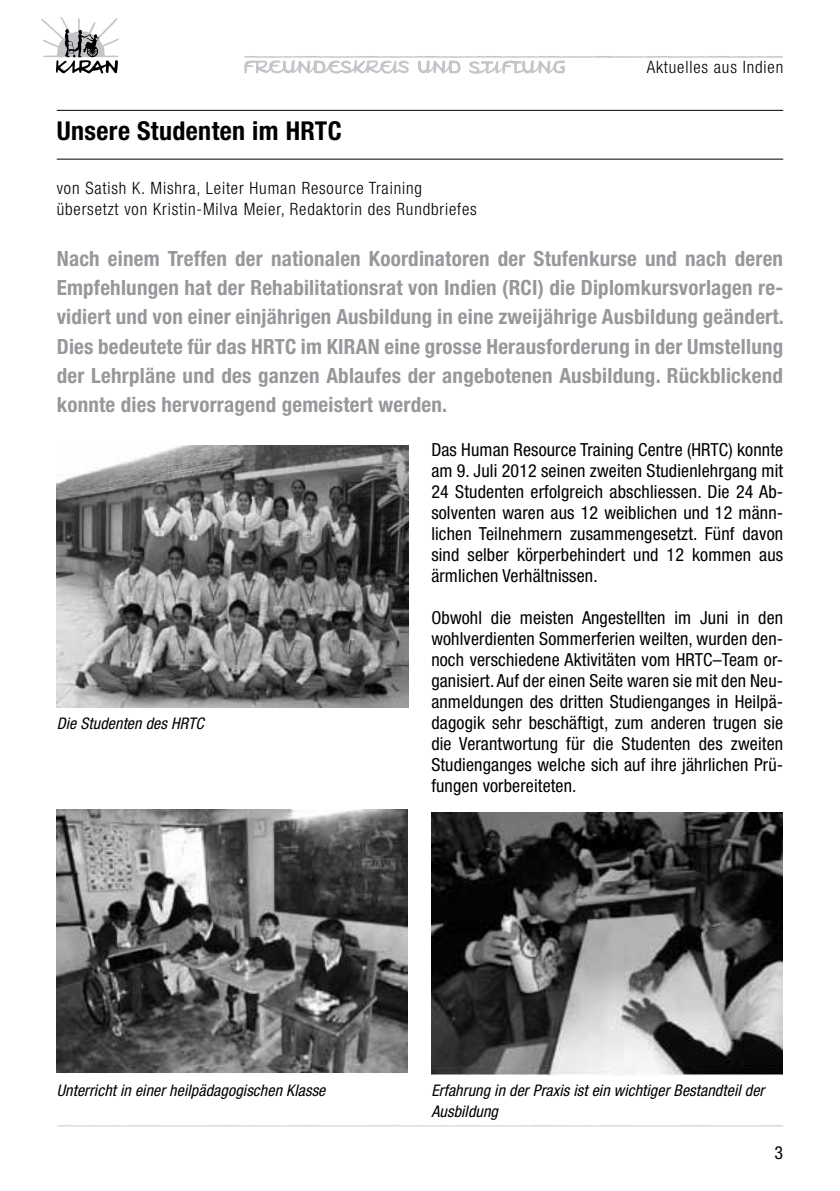
<style>
.page{position:relative;width:840px;height:1191px;background:#fff}
.page>*{position:absolute;margin:0;border:0;box-sizing:border-box;transform-origin:0 0}
.t1{font:700 condensed 26px "Helvetica Neue";letter-spacing:.015em;color:#000}
.t2{font:700 condensed 21px/29px "Helvetica Neue";letter-spacing:.01em;color:#98989c;text-align:justify}
.t3{font:condensed 18px/21px "Helvetica Neue";letter-spacing:.01em;color:#000;text-align:justify}
.t4{font:300 condensed 17px/21px "Helvetica Neue";letter-spacing:.05em;color:#000}
.t5{font:italic condensed 16px/21px "Helvetica Neue";letter-spacing:.01em;color:#000}
</style>
<div class="page">
<svg style="left:57px;top:1125px;width:725px;height:1px"></svg>
<svg style="left:41px;top:17px;width:78px;height:56px"></svg>
<svg style="left:244px;top:56px;width:538px;height:18px"></svg>
<hr style="left:57px;top:110px;width:725px;height:1px;background:#000">
<hr style="left:57px;top:159px;width:725px;height:1px;background:#000">
<img style="left:57px;top:445px;width:351px;height:262px">
<img style="left:57px;top:809px;width:350px;height:264px">
<img style="left:431px;top:813px;width:351px;height:262px">
<h1 class="t1" style="left:57px;top:115px;width:286px">Unsere Studenten im HRTC</h1>
<p class="t4" style="left:646px;top:57px;width:138px">Aktuelles aus Indien</p>
<p class="t4" style="left:57px;top:177px;width:421px">von Satish K. Mishra, Leiter Human Resource Training übersetzt von Kristin-Milva Meier, Redaktorin des Rundbriefes</p>
<p class="t2" style="left:57px;top:244px;width:728px">Nach einem Treffen der nationalen Koordinatoren der Stufenkurse und nach deren Empfehlungen hat der Rehabilitationsrat von Indien (RCI) die Diplomkursvorlagen re&shy;vidiert und von einer einjährigen Ausbildung in eine zweijährige Ausbildung geändert.<br>Dies bedeutete für das HRTC im KIRAN eine grosse Herausforderung in der Umstellung der Lehrpläne und des ganzen Ablaufes der angebotenen Ausbildung. Rückblickend konnte dies hervorragend gemeistert werden.</p>
<p class="t3" style="left:431px;top:438px;width:353px">Das Human Resource Training Centre (HRTC) konnte am 9. Juli 2012 seinen zweiten Studienlehrgang mit 24 Studenten erfolgreich abschliessen. Die 24 Ab&shy;solventen waren aus 12 weiblichen und 12 männ&shy;lichen Teilnehmern zusammengesetzt. Fünf davon sind selber körperbehindert und 12 kommen aus ärmlichen Verhältnissen.</p>
<p class="t3" style="left:431px;top:606px;width:353px">Obwohl die meisten Angestellten im Juni in den wohlverdienten Sommerferien weilten, wurden den&shy;noch verschiedene Aktivitäten vom HRTC–Team or&shy;ganisiert. Auf der einen Seite waren sie mit den Neu&shy;anmeldungen des dritten Studienganges in Heilpä&shy;dagogik sehr beschäftigt, zum anderen trugen sie die Verantwortung für die Studenten des zweiten Studienganges welche sich auf ihre jährlichen Prü&shy;fungen vorbereiteten.</p>
<p class="t5" style="left:57px;top:712px;width:148px">Die Studenten des HRTC</p>
<p class="t5" style="left:57px;top:1080px;width:270px">Unterricht in einer heilpädagogischen Klasse</p>
<p class="t5" style="left:431px;top:1080px;width:334px">Erfahrung in der Praxis ist ein wichtiger Bestandteil der<br>Ausbildung</p>
<p class="t3" style="left:774px;top:1142px;width:10px">3</p>
</div>
